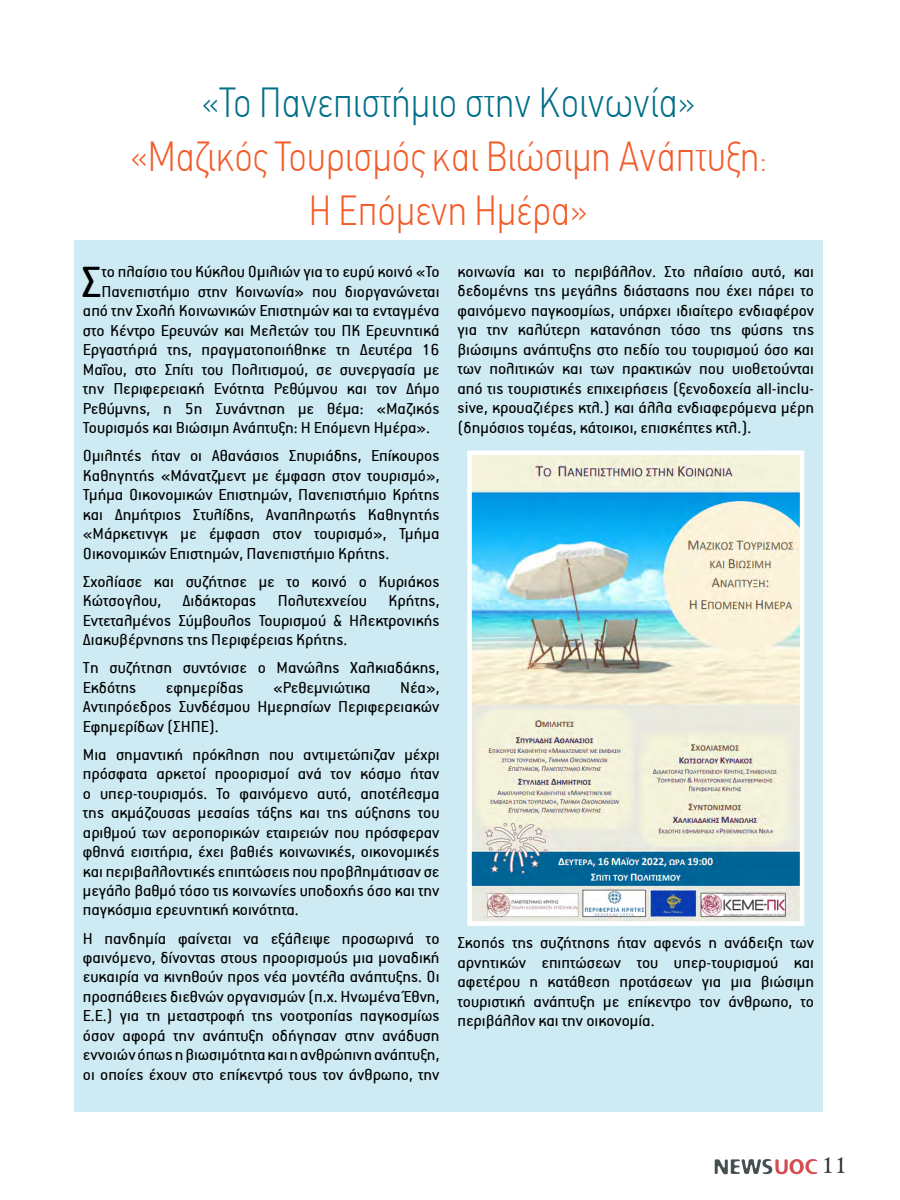
<style>
.page{position:relative;width:900px;height:1200px;background:#fff}
.page>*{position:absolute;margin:0;border:0;box-sizing:border-box;transform-origin:0 0}
.t1{font:49.65px "PF Premier Text";color:#000}
.t2{font:100 condensed 42px/54px "PF Din Text";color:#f35b29;text-align:center}
.t3{font:100 condensed 42px "PF Din Text";color:#016f88}
.t4{font:21px "Apollonia";color:#333}
.t5{font:18px/19.5px "PF Premier Text";color:#000;text-align:justify}
</style>
<div class="page">
<svg style="left:715px;top:1159px;width:102px;height:15px"></svg>
<div style="left:74px;top:240px;width:749px;height:872px;background:#ceeaf3"></div>
<img style="left:472px;top:456px;width:327px;height:465px">
<div style="left:467px;top:451px;width:337px;height:475px;border:4px solid #fff"></div>
<h2 class="t3" style="left:201px;top:78px;width:496px">«Το Πανεπιστήμιο στην Κοινωνία»</h2>
<h2 class="t2" style="left:130px;top:130px;width:639px">«Μαζικός Τουρισμός και Βιώσιμη Ανάπτυξη:<br>Η Επόμενη Ημέρα»</h2>
<h1 class="t1" style="left:81px;top:257px;width:22px">Σ</h1>
<p class="t5" style="left:101px;top:262px;width:340px">το πλαίσιο του Κύκλου Ομιλιών για το ευρύ κοινό «Το</p>
<p class="t5" style="left:101px;top:281px;width:340px">Πανεπιστήμιο στην Κοινωνία» που διοργανώνεται</p>
<p class="t5" style="left:83px;top:301px;width:358px">από την Σχολή Κοινωνικών Επιστημών και τα ενταγμένα</p>
<p class="t5" style="left:83px;top:320px;width:358px">στο Κέντρο Ερευνών και Μελετών του ΠΚ Ερευνητικά</p>
<p class="t5" style="left:83px;top:340px;width:358px">Εργαστήριά της, πραγματοποιήθηκε τη Δευτέρα 16</p>
<p class="t5" style="left:83px;top:359px;width:358px">Μαΐου, στο Σπίτι του Πολιτισμού, σε συνεργασία με</p>
<p class="t5" style="left:83px;top:379px;width:358px">την Περιφερειακή Ενότητα Ρεθύμνου και τον Δήμο</p>
<p class="t5" style="left:83px;top:398px;width:358px">Ρεθύμνης, η 5η Συνάντηση με θέμα: «Μαζικός</p>
<p class="t5" style="left:83px;top:418px;width:349px">Τουρισμός και Βιώσιμη Ανάπτυξη: Η Επόμενη Ημέρα».</p>
<p class="t5" style="left:83px;top:446px;width:358px">Ομιλητές ήταν οι Αθανάσιος Σπυριάδης, Επίκουρος Καθηγητής «Μάνατζμεντ με έμφαση στον τουρισμό», Τμήμα Οικονομικών Επιστημών, Πανεπιστήμιο Κρήτης και Δημήτριος Στυλίδης, Αναπληρωτής Καθηγητής «Μάρκετινγκ με έμφαση στον τουρισμό», Τμήμα Οικονομικών Επιστημών, Πανεπιστήμιο Κρήτης.</p>
<p class="t5" style="left:83px;top:571px;width:358px">Σχολίασε και συζήτησε με το κοινό ο Κυριάκος Κώτσογλου, Διδάκτορας Πολυτεχνείου Κρήτης, Εντεταλμένος Σύμβουλος Τουρισμού &amp; Ηλεκτρονικής Διακυβέρνησης της Περιφέρειας Κρήτης.</p>
<p class="t5" style="left:83px;top:658px;width:358px">Τη συζήτηση συντόνισε ο Μανώλης Χαλκιαδάκης,<br>Εκδότης</p>
<p class="t5" style="left:166px;top:677px;width:79px">εφημερίδας</p>
<p class="t5" style="left:273px;top:677px;width:99px">«Ρεθεμνιώτικα</p>
<p class="t5" style="left:83px;top:677px;width:358px;text-indent:317px">Νέα», Αντιπρόεδρος Συνδέσμου Ημερησίων Περιφερειακών Εφημερίδων (ΣΗΠΕ).</p>
<p class="t5" style="left:83px;top:744px;width:358px">Μια σημαντική πρόκληση που αντιμετώπιζαν μέχρι πρόσφατα αρκετοί προορισμοί ανά τον κόσμο ήταν ο υπερ-τουρισμός. Το φαινόμενο αυτό, αποτέλεσμα της ακμάζουσας μεσαίας τάξης και της αύξησης του αριθμού των αεροπορικών εταιρειών που πρόσφεραν φθηνά εισιτήρια, έχει βαθιές κοινωνικές, οικονομικές και περιβαλλοντικές επιπτώσεις που προβλημάτισαν σε μεγάλο βαθμό τόσο τις κοινωνίες υποδοχής όσο και την παγκόσμια ερευνητική κοινότητα.</p>
<p class="t5" style="left:83px;top:928px;width:358px">Η πανδημία φαίνεται να εξάλειψε προσωρινά το φαινόμενο, δίνοντας στους προορισμούς μια μοναδική ευκαιρία να κινηθούν προς νέα μοντέλα ανάπτυξης. Οι προσπάθειες διεθνών οργανισμών (π.χ. Ηνωμένα Έθνη, E.E.) για τη μεταστροφή της νοοτροπίας παγκοσμίως όσον αφορά την ανάπτυξη οδήγησαν στην ανάδυση εννοιών όπως η βιωσιμότητα και η ανθρώπινη ανάπτυξη, οι οποίες έχουν στο επίκεντρό τους τον άνθρωπο, την</p>
<p class="t5" style="left:458px;top:262px;width:358px">κοινωνία και το περιβάλλον. Στο πλαίσιο αυτό, και δεδομένης της μεγάλης διάστασης που έχει πάρει το φαινόμενο παγκοσμίως, υπάρχει ιδιαίτερο ενδιαφέρον για την καλύτερη κατανόηση τόσο της φύσης της βιώσιμης ανάπτυξης στο πεδίο του τουρισμού όσο και των πολιτικών και των πρακτικών που υιοθετούνται από τις τουριστικές επιχειρήσεις (ξενοδοχεία all-inclu&shy;sive, κρουαζιέρες κτλ.) και άλλα ενδιαφερόμενα μέρη (δημόσιος τομέας, κάτοικοι, επισκέπτες κτλ.).</p>
<p class="t5" style="left:458px;top:933px;width:358px">Σκοπός της συζήτησης ήταν αφενός η ανάδειξη των αρνητικών επιπτώσεων του υπερ-τουρισμού και αφετέρου η κατάθεση προτάσεων για μια βιώσιμη τουριστική ανάπτυξη με επίκεντρο τον άνθρωπο, το περιβάλλον και την οικονομία.</p>
<p class="t4" style="left:821px;top:1154px;width:28px">11</p>
</div>
